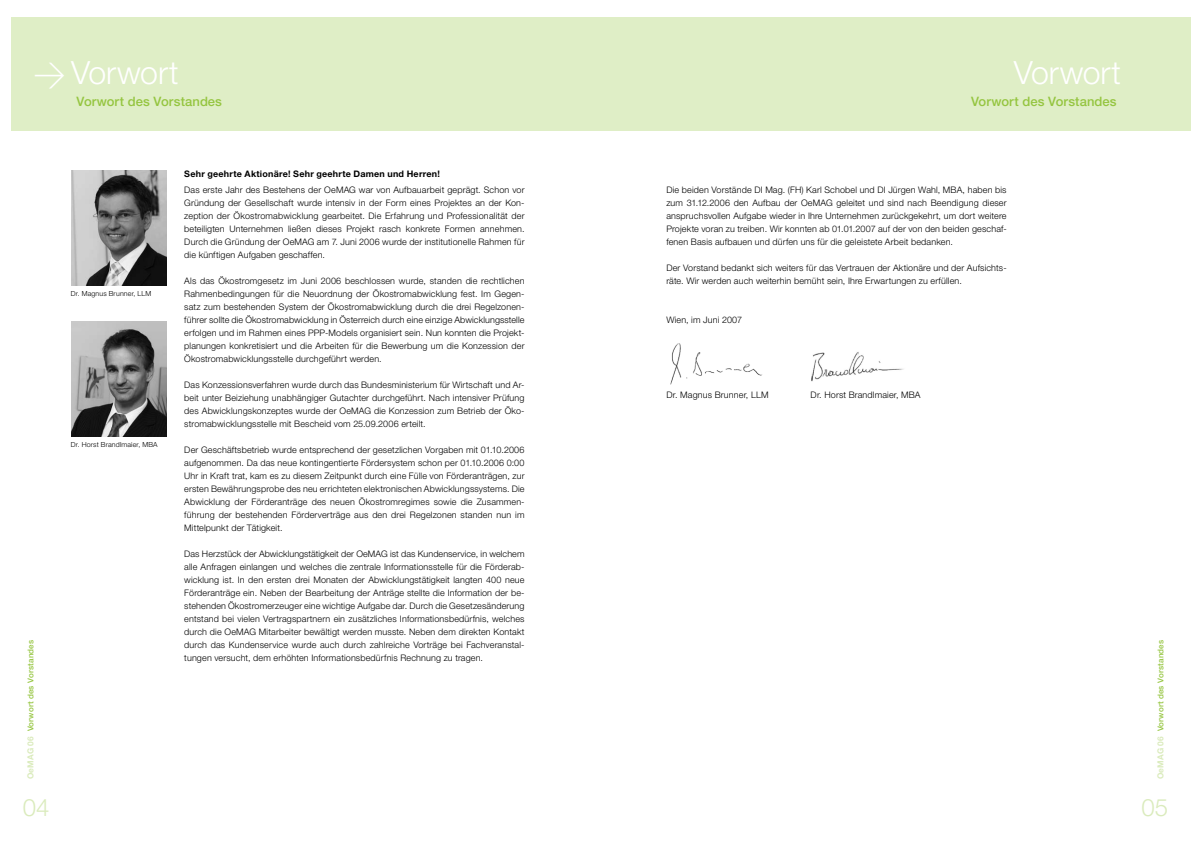
<style>
.page{position:relative;width:1191px;height:842px;background:#fff}
.page>*{position:absolute;margin:0;border:0;box-sizing:border-box;transform-origin:0 0}
.t1{font:300 32px "Helvetica Neue";letter-spacing:-.005em;color:#fff}
.t2{font:300 24px "Helvetica Neue";color:#daebbc}
.t3{font:500 13px "Helvetica Neue";letter-spacing:.005em;color:#95c540}
.t4{font:300 9px/13px "Helvetica Neue";letter-spacing:.015em;color:#000;text-align:justify}
.t5{font:700 9px "Helvetica Neue";letter-spacing:.025em;color:#000}
.t6{font:500 8px "Helvetica Neue";letter-spacing:.02em;color:#95c540}
.t7{font:300 7px "Helvetica Neue";letter-spacing:.025em;color:#000}
.s1{font-family:"DIN"}
.s2{font-weight:700;font-size:8.3px;color:#daebbc}
</style>
<div class="page">
<div style="left:11px;top:17px;width:584px;height:113px;background:#dfeec6"></div>
<div style="left:595px;top:17px;width:596px;height:113px;background:#dfeec6"></div>
<img style="left:71px;top:170px;width:96px;height:115px">
<img style="left:71px;top:321px;width:96px;height:116px">
<img style="left:670px;top:343px;width:92px;height:42px">
<img style="left:811px;top:352px;width:92px;height:30px">
<h1 class="t1" style="left:33px;top:53px;width:147px"><span class="s1">&gt;</span> Vorwort</h1>
<h3 class="t3" style="left:77px;top:93px;width:147px">Vorwort des Vorstandes</h3>
<h1 class="t1" style="left:1013px;top:53px;width:109px">Vorwort</h1>
<h3 class="t3" style="left:971px;top:93px;width:147px">Vorwort des Vorstandes</h3>
<p class="t5" style="left:184px;top:168px;width:257px">Sehr geehrte Aktionäre! Sehr geehrte Damen und Herren!</p>
<p class="t4" style="left:184px;top:183px;width:342px">Das erste Jahr des Bestehens der OeMAG war von Aufbauarbeit geprägt. Schon vor Gründung der Gesellschaft wurde intensiv in der Form eines Projektes an der Kon&shy;zeption der Ökostromabwicklung gearbeitet. Die Erfahrung und Professionalität der beteiligten Unternehmen ließen dieses Projekt rasch konkrete Formen annehmen.<br>Durch die Gründung der OeMAG am 7. Juni 2006 wurde der institutionelle Rahmen für die künftigen Aufgaben geschaffen.</p>
<p class="t4" style="left:184px;top:274px;width:342px">Als das Ökostromgesetz im Juni 2006 beschlossen wurde, standen die rechtlichen Rahmenbedingungen für die Neuordnung der Ökostromabwicklung fest. Im Gegen&shy;satz zum bestehenden System der Ökostromabwicklung durch die drei Regelzonen&shy;führer sollte die Ökostromabwicklung in Österreich durch eine einzige Abwicklungsstelle erfolgen und im Rahmen eines PPP-Models organisiert sein. Nun konnten die Projekt&shy;planungen konkretisiert und die Arbeiten für die Bewerbung um die Konzession der Ökostromabwicklungsstelle durchgeführt werden.</p>
<p class="t4" style="left:184px;top:378px;width:342px">Das Konzessionsverfahren wurde durch das Bundesministerium für Wirtschaft und Ar&shy;beit unter Beiziehung unabhängiger Gutachter durchgeführt. Nach intensiver Prüfung des Abwicklungskonzeptes wurde der OeMAG die Konzession zum Betrieb der Öko&shy;stromabwicklungsstelle mit Bescheid vom 25.09.2006 erteilt.</p>
<p class="t4" style="left:184px;top:443px;width:342px">Der Geschäftsbetrieb wurde entsprechend der gesetzlichen Vorgaben mit 01.10.2006 aufgenommen. Da das neue kontingentierte Fördersystem schon per 01.10.2006 0:00<br>Uhr in Kraft trat, kam es zu diesem Zeitpunkt durch eine Fülle von Förderanträgen, zur ersten Bewährungsprobe des neu errichteten elektronischen Abwicklungssystems. Die Abwicklung der Förderanträge des neuen Ökostromregimes sowie die Zusammen&shy;führung der bestehenden Förderverträge aus den drei Regelzonen standen nun im Mittelpunkt der Tätigkeit.</p>
<p class="t4" style="left:184px;top:547px;width:342px">Das Herzstück der Abwicklungstätigkeit der OeMAG ist das Kundenservice, in welchem alle Anfragen einlangen und welches die zentrale Informationsstelle für die Förderab&shy;wicklung ist. In den ersten drei Monaten der Abwicklungstätigkeit langten 400 neue Förderanträge ein. Neben der Bearbeitung der Anträge stellte die Information der be&shy;stehenden Ökostromerzeuger eine wichtige Aufgabe dar. Durch die Gesetzesänderung entstand bei vielen Vertragspartnern ein zusätzliches Informationsbedürfnis, welches durch die OeMAG Mitarbeiter bewältigt werden musste. Neben dem direkten Kontakt durch das Kundenservice wurde auch durch zahlreiche Vorträge bei Fachveranstal&shy;tungen versucht, dem erhöhten Informationsbedürfnis Rechnung zu tragen.</p>
<p class="t4" style="left:666px;top:183px;width:342px">Die beiden Vorstände DI Mag. (FH) Karl Schobel und DI Jürgen Wahl, MBA, haben bis zum 31.12.2006 den Aufbau der OeMAG geleitet und sind nach Beendigung dieser anspruchsvollen Aufgabe wieder in Ihre Unternehmen zurückgekehrt, um dort weitere Projekte voran zu treiben. Wir konnten ab 01.01.2007 auf der von den beiden geschaf&shy;fenen Basis aufbauen und dürfen uns für die geleistete Arbeit bedanken.</p>
<p class="t4" style="left:666px;top:261px;width:342px">Der Vorstand bedankt sich weiters für das Vertrauen der Aktionäre und der Aufsichts&shy;räte. Wir werden auch weiterhin bemüht sein, Ihre Erwartungen zu erfüllen.</p>
<p class="t4" style="left:666px;top:313px;width:77px">Wien, im Juni 2007</p>
<p class="t7" style="left:71px;top:289px;width:82px">Dr. Magnus Brunner, LLM</p>
<p class="t4" style="left:666px;top:388px;width:103px">Dr. Magnus Brunner, LLM</p>
<p class="t4" style="left:810px;top:388px;width:111px">Dr. Horst Brandlmaier, MBA</p>
<p class="t7" style="left:71px;top:440px;width:88px">Dr. Horst Brandlmaier, MBA</p>
<p class="t6" style="left:26px;top:779px;width:141px;rotate:-90deg"><span class="s2">OeMAG 06</span> Vorwort des Vorstandes</p>
<h2 class="t2" style="left:23px;top:793px;width:28px">04</h2>
<h2 class="t2" style="left:1141px;top:793px;width:28px">05</h2>
<p class="t6" style="left:1155px;top:779px;width:141px;rotate:-90deg"><span class="s2">OeMAG 06</span> Vorwort des Vorstandes</p>
</div>
